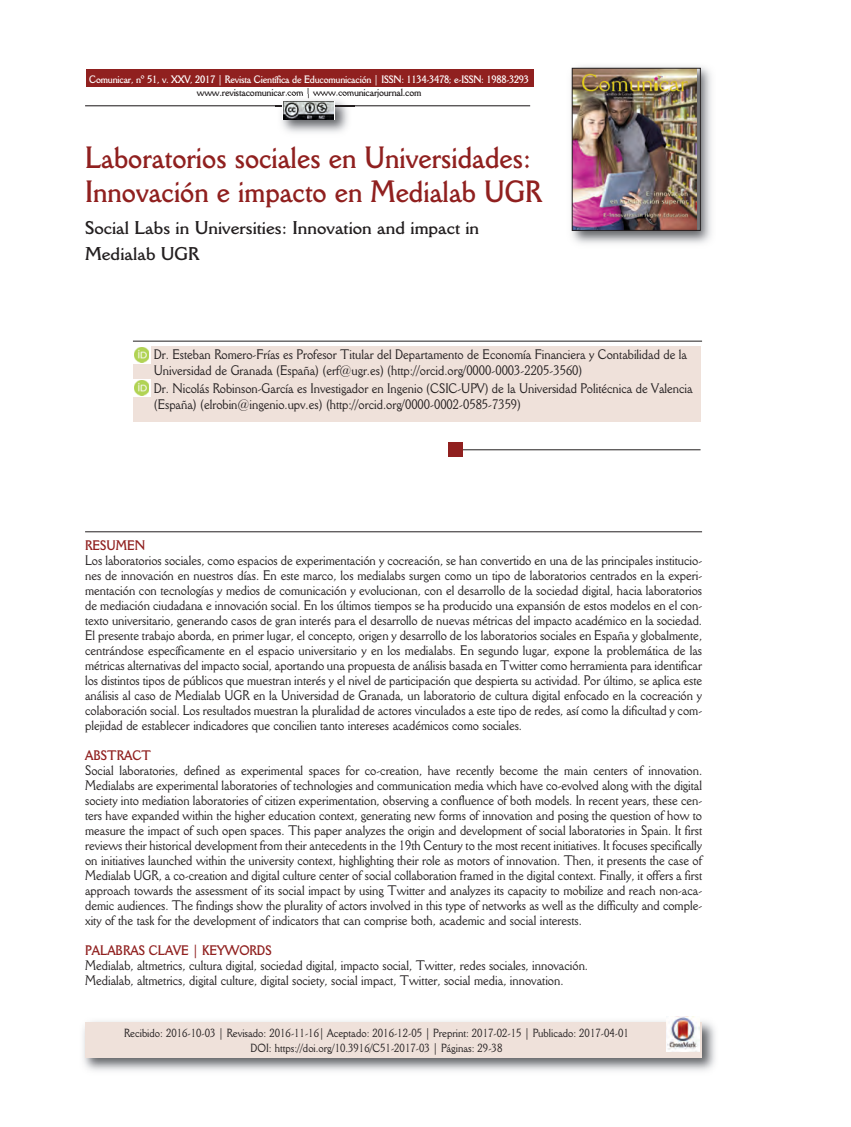
<style>
.page{position:relative;width:851px;height:1127px;background:#fff}
.page>*{position:absolute;margin:0;border:0;box-sizing:border-box;transform-origin:0 0}
.t1{font:700 30px/34.5px "Della Robbia BT";color:#90201f;scale:.9 1}
.t2{font:700 18px/26px "Della Robbia BT";color:#231f20}
.t3{font:13.5px/15px "Della Robbia BT";color:#231f20;scale:.9 1}
.t4{font:700 13.5px "Della Robbia BT";color:#90201f;scale:.9 1}
.t5{font:11.55px/15px "Della Robbia BT";color:#231f20;text-align:center;scale:.9 1}
.t6{font:700 10.5px "Della Robbia BT";letter-spacing:-.02em;color:#fff;scale:.9 1}
.t7{font:700 10.5px "Della Robbia BT";letter-spacing:-.02em;color:#231f20;scale:.9 1}
</style>
<div class="page">
<hr style="left:85px;top:105px;width:445px;height:1px;background:#231f20">
<div style="left:86px;top:70px;width:447px;height:17px;background:#90201f"></div>
<div style="left:133px;top:346px;width:567px;height:76px;background:#efe1da"></div>
<img style="left:83px;top:1021px;width:632px;height:50px">
<div style="left:85px;top:1022px;width:617px;height:36px;background:#efe1da"></div>
<img style="left:571px;top:66px;width:141px;height:178px">
<img style="left:574px;top:70px;width:122px;height:159px">
<div style="left:572px;top:68px;width:128px;height:163px;border:1px solid #231f20"></div>
<hr style="left:133px;top:341px;width:569px;height:1px;background:#231f20">
<hr style="left:85px;top:531px;width:617px;height:1px;background:#231f20">
<hr style="left:459px;top:449px;width:241px;height:1px;background:#231f20">
<img style="left:666px;top:1016px;width:33px;height:35px">
<div style="left:447px;top:443px;width:15px;height:14px;background:#90201f"></div>
<svg style="left:133px;top:346px;width:18px;height:18px"></svg>
<img style="left:134px;top:348px;width:15px;height:14px">
<img style="left:275px;top:94px;width:80px;height:39px">
<img style="left:275px;top:105px;width:80px;height:1px">
<svg style="left:282px;top:101px;width:53px;height:19px"></svg>
<img style="left:283px;top:102px;width:50px;height:17px">
<div style="left:133px;top:379px;width:18px;height:17px;background:#fff"></div>
<img style="left:134px;top:380px;width:15px;height:15px">
<p class="t6" style="left:89px;top:73px;width:490px">Comunicar, nº 51, v. XXV, 2017 | Revista Científica de Educomunicación | ISSN: 1134-3478; e-ISSN: 1988-3293</p>
<p class="t7" style="left:197px;top:86px;width:251px">www.revistacomunicar.com | www.comunicarjournal.com</p>
<h1 class="t1" style="left:85px;top:140px;width:508px">Laboratorios sociales en Universidades:<br>Innovación e impacto en Medialab UGR</h1>
<h2 class="t2" style="left:85px;top:215px;width:395px">Social Labs in Universities: Innovation and impact in<br>Medialab UGR</h2>
<p class="t3" style="left:154px;top:347px;width:594px;line-height:15.8px">dr. esteban romero-Frías es profesor titular del departamento de economía Financiera y Contabilidad de la universidad de granada (españa) (erf@ugr.es) (http://orcid.org/0000-0003-2205-3560)</p>
<p class="t3" style="left:154px;top:380px;width:600px;line-height:15.8px">dr. nicolás robinson-garcía es investigador en ingenio (CsiC-upv) de la universidad politécnica de valencia (españa) (elrobin@ingenio.upv.es) (http://orcid.org/0000-0002-0585-7359)</p>
<p class="t4" style="left:85px;top:537px;width:68px">RESUMEN</p>
<p class="t3" style="left:85px;top:552px;width:687px;text-align:justify">los laboratorios sociales, como espacios de experimentación y cocreación, se han convertido en una de las principales institucio&shy;nes de innovación en nuestros días. en este marco, los medialabs surgen como un tipo de laboratorios centrados en la experi&shy;mentación con tecnologías y medios de comunicación y evolucionan, con el desarrollo de la sociedad digital, hacia laboratorios de mediación ciudadana e innovación social. en los últimos tiempos se ha producido una expansión de estos modelos en el con&shy;texto universitario, generando casos de gran interés para el desarrollo de nuevas métricas del impacto académico en la sociedad. el presente trabajo aborda, en primer lugar, el concepto, origen y desarrollo de los laboratorios sociales en españa y globalmente, centrándose específicamente en el espacio universitario y en los medialabs. en segundo lugar, expone la problemática de las métricas alternativas del impacto social, aportando una propuesta de análisis basada en twitter como herramienta para identificar los distintos tipos de públicos que muestran interés y el nivel de participación que despierta su actividad. por último, se aplica este análisis al caso de Medialab ugr en la universidad de granada, un laboratorio de cultura digital enfocado en la cocreación y colaboración social. los resultados muestran la pluralidad de actores vinculados a este tipo de redes, así como la dificultad y com&shy;plejidad de establecer indicadores que concilien tanto intereses académicos como sociales.</p>
<p class="t4" style="left:85px;top:747px;width:75px">ABSTRACT</p>
<p class="t3" style="left:85px;top:762px;width:687px;text-align:justify">social laboratories, defined as experimental spaces for co-creation, have recently become the main centers of innovation.<br>Medialabs are experimental laboratories of technologies and communication media which have co-evolved along with the digital society into mediation laboratories of citizen experimentation, observing a confluence of both models. in recent years, these cen&shy;ters have expanded within the higher education context, generating new forms of innovation and posing the question of how to measure the impact of such open spaces. this paper analyzes the origin and development of social laboratories in spain. it first reviews their historical development from their antecedents in the 19th Century to the most recent initiatives. it focuses specifically on initiatives launched within the university context, highlighting their role as motors of innovation. then, it presents the case of Medialab ugr, a co-creation and digital culture center of social collaboration framed in the digital context. Finally, it offers a first approach towards the assessment of its social impact by using twitter and analyzes its capacity to mobilize and reach non-aca&shy;demic audiences. the findings show the plurality of actors involved in this type of networks as well as the difficulty and comple&shy;xity of the task for the development of indicators that can comprise both, academic and social interests.</p>
<p class="t4" style="left:85px;top:942px;width:209px">PALABRAS CLAVE | KEYWORDS</p>
<p class="t3" style="left:85px;top:957px;width:560px">Medialab, altmetrics, cultura digital, sociedad digital, impacto social, twitter, redes sociales, innovación.<br>Medialab, altmetrics, digital culture, digital society, social impact, twitter, social media, innovation.</p>
<p class="t5" style="left:124px;top:1025px;width:562px">recibido: 2016-10-03 | revisado: 2016-11-16| aceptado: 2016-12-05 | preprint: 2017-02-15 | publicado: 2017-04-01 doi: https://doi.org/10.3916/C51-2017-03 | páginas: 29-38</p>
</div>
